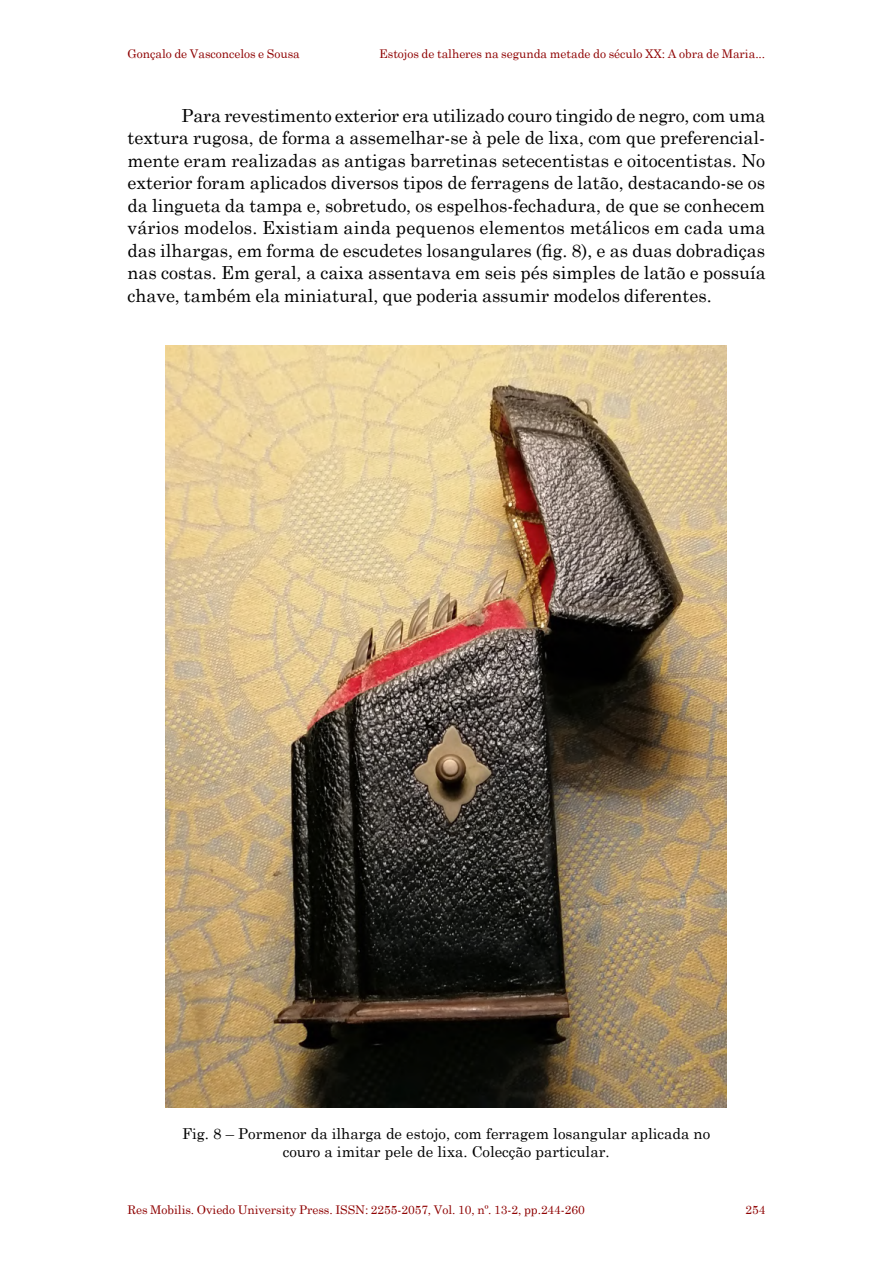
<style>
.page{position:relative;width:893px;height:1263px;background:#fff}
.page>*{position:absolute;margin:0;border:0;box-sizing:border-box;transform-origin:0 0}
.t1{font:18px/22.5px "Century Schoolbook";letter-spacing:-.005em;color:#000;text-align:justify}
.t2{font:15px/18px "Century Schoolbook";color:#000;text-align:center}
.t3{font:12px "Century Schoolbook";letter-spacing:-.005em;color:#8e0000}
</style>
<div class="page">
<img style="left:166px;top:345px;width:560px;height:763px">
<p class="t3" style="left:128px;top:46px;width:174px">Gonçalo de Vasconcelos e Sousa</p>
<p class="t3" style="left:379px;top:46px;width:388px">Estojos de talheres na segunda metade do século XX: A obra de Maria...</p>
<p class="t1" style="left:128px;top:103px;width:640px;text-indent:54px">Para revestimento exterior era utilizado couro tingido de negro, com uma textura rugosa, de forma a assemelhar-se à pele de lixa, com que preferencial&shy;mente eram realizadas as antigas barretinas setecentistas e oitocentistas. No exterior foram aplicados diversos tipos de ferragens de latão, destacando-se os da lingueta da tampa e, sobretudo, os espelhos-fechadura, de que se conhecem vários modelos. Existiam ainda pequenos elementos metálicos em cada uma das ilhargas, em forma de escudetes losangulares (fig. 8), e as duas dobradiças nas costas. Em geral, a caixa assentava em seis pés simples de latão e possuía chave, também ela miniatural, que poderia assumir modelos diferentes.</p>
<p class="t2" style="left:182px;top:1124px;width:530px">Fig. 8 – Pormenor da ilharga de estojo, com ferragem losangular aplicada no couro a imitar pele de lixa. Colecção particular.</p>
<p class="t3" style="left:128px;top:1202px;width:459px">Res Mobilis. Oviedo University Press. ISSN: 2255-2057, Vol. 10, nº. 13-2, pp.244-260</p>
<p class="t3" style="left:745px;top:1202px;width:21px">254</p>
</div>
